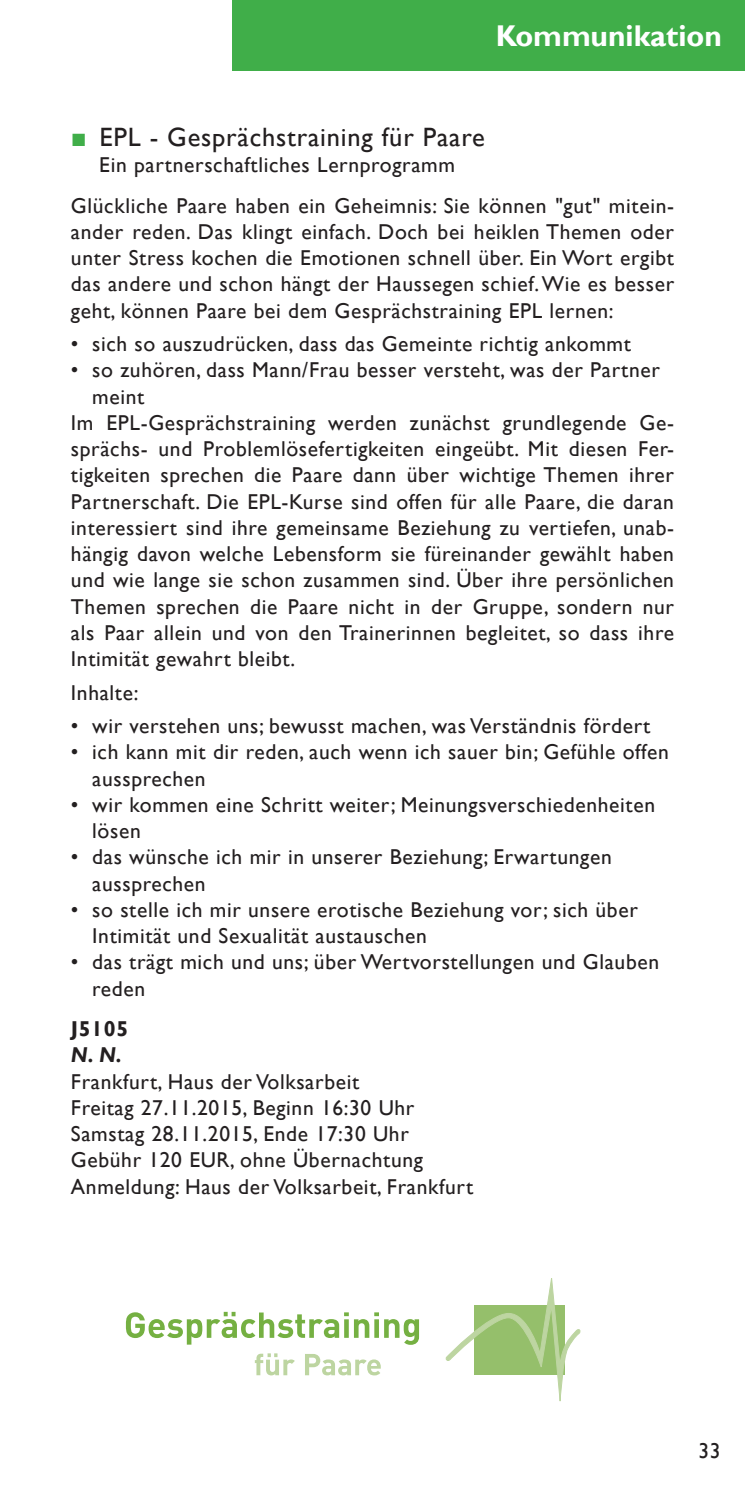
<style>
.page{position:relative;width:745px;height:1489px;background:#fff}
.page>*{position:absolute;margin:0;border:0;box-sizing:border-box;transform-origin:0 0}
.t1{font:700 30px "Gill Sans";color:#fff}
.t2{font:26.5px "Gill Sans";letter-spacing:.03em;color:#231f20}
.t3{font:21.5px/26.2px "Gill Sans";letter-spacing:.03em;color:#231f20}
.t4{font:700 21.5px "Gill Sans";letter-spacing:.03em;color:#231f20}
.t5{font:italic 700 21.5px "Gill Sans";color:#231f20}
.s1{font-family:"Arial";color:#40ae49}
</style>
<div class="page">
<div style="left:232px;top:0;width:512px;height:71px;background:#40ae49"></div>
<svg style="left:126px;top:1311px;width:222px;height:33px"></svg>
<svg style="left:354px;top:1312px;width:65px;height:32px"></svg>
<svg style="left:255px;top:1353px;width:39px;height:22px"></svg>
<svg style="left:305px;top:1354px;width:75px;height:21px"></svg>
<svg style="left:445px;top:1278px;width:135px;height:122px"></svg>
<h1 class="t1" style="left:495px;top:18px;width:228px">Kommunikation</h1>
<p class="t2" style="left:71px;top:122px;width:415px"><span class="s1">■</span> EPL - Gesprächstraining für Paare</p>
<p class="t3" style="left:71px;top:145px;width:604px;line-height:40.5px;text-indent:28px">Ein partnerschaftliches Lernprogramm<br>Glückliche Paare haben ein Geheimnis: Sie können "gut" mitein-</p>
<p class="t3" style="left:71px;top:219px;width:604px;text-align:justify">ander reden. Das klingt einfach. Doch bei heiklen Themen oder unter Stress kochen die Emotionen schnell über. Ein Wort ergibt das andere und schon hängt der Haussegen schief. Wie es besser geht, können Paare bei dem Gesprächstraining EPL lernen:</p>
<p class="t3" style="left:71px;top:331px;width:561px">• sich so auszudrücken, dass das Gemeinte richtig ankommt</p>
<p class="t3" style="left:71px;top:357px;width:590px">• so zuhören, dass Mann/Frau besser versteht, was der Partner</p>
<p class="t3" style="left:92px;top:383px;width:54px">meint</p>
<p class="t3" style="left:71px;top:410px;width:604px">Im EPL-Gesprächstraining werden zunächst grundlegende Ge-</p>
<p class="t3" style="left:71px;top:436px;width:604px">sprächs- und Problemlösefertigkeiten eingeübt. Mit diesen Fer-</p>
<p class="t3" style="left:71px;top:462px;width:604px">tigkeiten sprechen die Paare dann über wichtige Themen ihrer</p>
<p class="t3" style="left:71px;top:488px;width:604px">Partnerschaft. Die EPL-Kurse sind offen für alle Paare, die daran</p>
<p class="t3" style="left:71px;top:515px;width:604px">interessiert sind ihre gemeinsame Beziehung zu vertiefen, unab-</p>
<p class="t3" style="left:71px;top:541px;width:604px">hängig davon welche Lebensform sie füreinander gewählt haben</p>
<p class="t3" style="left:71px;top:567px;width:604px">und wie lange sie schon zusammen sind. Über ihre persönlichen</p>
<p class="t3" style="left:71px;top:593px;width:604px">Themen sprechen die Paare nicht in der Gruppe, sondern nur</p>
<p class="t3" style="left:71px;top:620px;width:604px">als Paar allein und von den Trainerinnen begleitet, so dass ihre</p>
<p class="t3" style="left:71px;top:646px;width:225px">Intimität gewahrt bleibt.</p>
<p class="t3" style="left:71px;top:679px;width:69px">Inhalte:</p>
<p class="t3" style="left:71px;top:713px;width:580px">• wir verstehen uns; bewusst machen, was Verständnis fördert</p>
<p class="t3" style="left:92px;top:739px;width:577px;text-indent:-21px">• ich kann mit dir reden, auch wenn ich sauer bin; Gefühle offen aussprechen</p>
<p class="t3" style="left:92px;top:791px;width:564px;text-indent:-21px">• wir kommen eine Schritt weiter; Meinungsverschiedenheiten lösen</p>
<p class="t3" style="left:92px;top:844px;width:520px;text-indent:-21px">• das wünsche ich mir in unserer Beziehung; Erwartungen aussprechen</p>
<p class="t3" style="left:92px;top:896px;width:546px;text-indent:-21px">• so stelle ich mir unsere erotische Beziehung vor; sich über<br>Intimität und Sexualität austauschen</p>
<p class="t3" style="left:92px;top:949px;width:568px;text-indent:-21px">• das trägt mich und uns; über Wertvorstellungen und Glauben reden</p>
<p class="t4" style="left:71px;top:1015px;width:59px">J5105</p>
<p class="t5" style="left:71px;top:1042px;width:53px">N. N.</p>
<p class="t3" style="left:71px;top:1068px;width:403px">Frankfurt, Haus der Volksarbeit<br>Freitag 27.11.2015, Beginn 16:30 Uhr Samstag 28.11.2015, Ende 17:30 Uhr Gebühr 120 EUR, ohne Übernachtung Anmeldung: Haus der Volksarbeit, Frankfurt</p>
<p class="t3" style="left:698px;top:1437px;width:24px">33</p>
</div>
